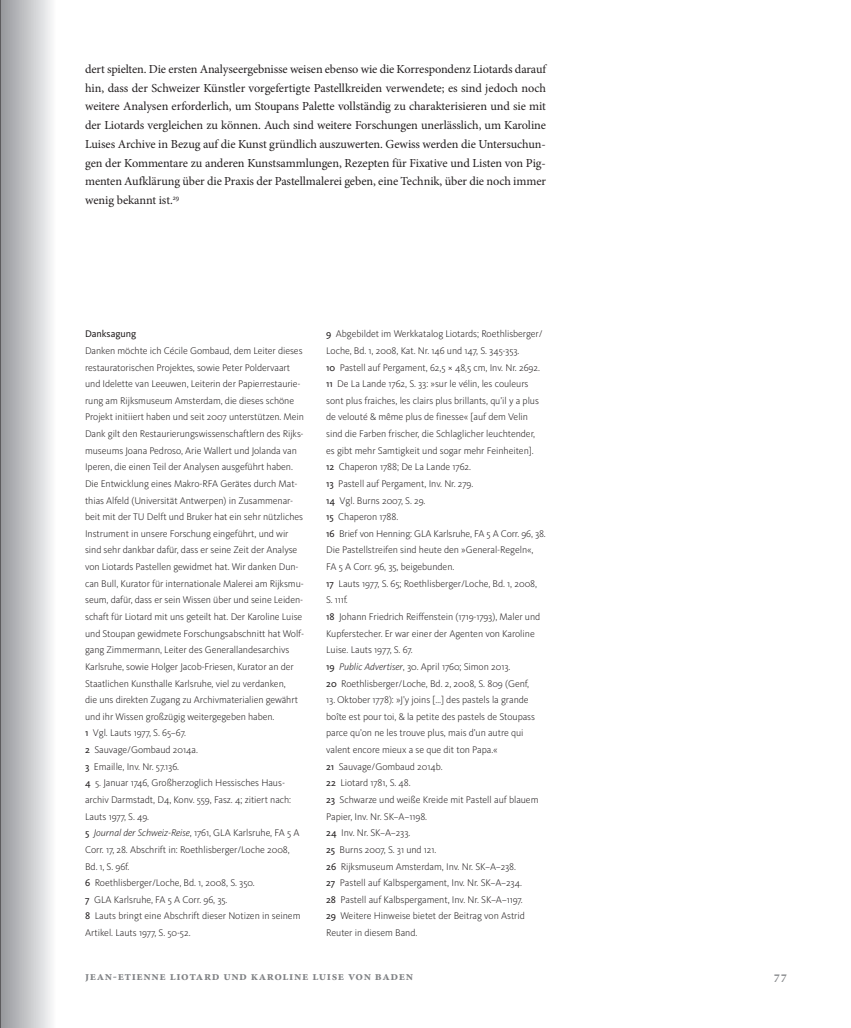
<style>
.page{position:relative;width:851px;height:1028px;background:#fff}
.page>*{position:absolute;margin:0;border:0;box-sizing:border-box;transform-origin:0 0}
.t1{font:12.25px/18.8px "Minion Pro";letter-spacing:-.005em;color:#231f20;text-align:justify}
.t2{font:700 12.25px "Minion Pro";letter-spacing:.05em;color:#808285}
.t3{font:300 10px/16.6px "Kievit Pro";letter-spacing:-.005em;color:#231f20}
.t4{font:italic 300 10px "Kievit Offc";letter-spacing:-.005em;color:#231f20}
.t5{font:10px "Kievit Offc";letter-spacing:-.005em;color:#231f20}
.s1{font-family:"Kievit Sc Offc";font-weight:400}
.s2{font-family:"Kievit Sc Offc";font-weight:400;font-style:normal}
.s3{font-family:"Kievit Pro";font-style:normal}
.s4{font-family:"Kievit Offc";font-style:italic}
</style>
<div class="page">
<hr style="left:0;top:0;width:1px;height:1028px;background:#231f20">
<p class="t1" style="left:85px;top:61px;width:462px">dert spielten. Die ersten Analyseergebnisse weisen ebenso wie die Korrespondenz Liotards darauf hin, dass der Schweizer Künstler vorgefertigte Pastellkreiden verwendete; es sind jedoch noch weitere Analysen erforderlich, um Stoupans Palette vollständig zu charakterisieren und sie mit der Liotards vergleichen zu können. Auch sind weitere Forschungen unerlässlich, um Karoline Luises Archive in Bezug auf die Kunst gründlich auszuwerten. Gewiss werden die Untersuchun&shy;gen der Kommentare zu anderen Kunstsammlungen, Rezepten für Fixative und Listen von Pig&shy;menten Aufklärung über die Praxis der Pastellmalerei geben, eine Technik, über die noch immer wenig bekannt ist.<sup>29</sup></p>
<p class="t5" style="left:85px;top:328px;width:52px">Danksagung</p>
<p class="t3" style="left:85px;top:343px;width:220px">Danken möchte ich Cécile Gombaud, dem Leiter dieses restauratorischen Projektes, sowie Peter Poldervaart und Idelette van Leeuwen, Leiterin der Papierrestaurie&shy;rung am Rijksmuseum Amsterdam, die dieses schöne Projekt initiiert haben und seit 2007 unterstützen. Mein Dank gilt den Restaurierungswissenschaftlern des Rijks&shy;museums Joana Pedroso, Arie Wallert und Jolanda van Iperen, die einen Teil der Analysen ausgeführt haben.<br>Die Entwicklung eines Makro-RFA Gerätes durch Mat&shy;thias Alfeld (Universität Antwerpen) in Zusammenar&shy;beit mit der TU Delft und Bruker hat ein sehr nützliches Instrument in unsere Forschung eingeführt, und wir sind sehr dankbar dafür, dass er seine Zeit der Analyse von Liotards Pastellen gewidmet hat. Wir danken Dun&shy;can Bull, Kurator für internationale Malerei am Rijksmu&shy;seum, dafür, dass er sein Wissen über und seine Leiden&shy;schaft für Liotard mit uns geteilt hat. Der Karoline Luise und Stoupan gewidmete Forschungsabschnitt hat Wolf&shy;gang Zimmermann, Leiter des Generallandesarchivs Karlsruhe, sowie Holger Jacob-Friesen, Kurator an der Staatlichen Kunsthalle Karlsruhe, viel zu verdanken,<br>die uns direkten Zugang zu Archivmaterialien gewährt und ihr Wissen großzügig weitergegeben haben.<br><span class="s1">1</span> Vgl. Lauts 1977, S. 65–67.<br><span class="s1">2</span> Sauvage/Gombaud 2014a.<br><span class="s1">3</span> Emaille, Inv. Nr. 57.136.<br><span class="s1">4</span> 5. Januar 1746, Großherzoglich Hessisches Haus&shy;archiv Darmstadt, D4, Konv. 559, Fasz. 4; zitiert nach:<br>Lauts 1977, S. 49.</p>
<p class="t4" style="left:85px;top:827px;width:216px"><span class="s2">5</span> Journal der Schweiz-Reise<span class="s3">, 1761, GLA Karlsruhe, FA 5 A</span></p>
<p class="t3" style="left:85px;top:842px;width:217px">Corr. 17, 28. Abschrift in: Roethlisberger/Loche 2008, Bd. 1, S. 96f.<br><span class="s1">6</span> Roethlisberger/Loche, Bd. 1, 2008, S. 350.<br><span class="s1">7</span> GLA Karlsruhe, FA 5 A Corr. 96, 35.<br><span class="s1">8</span> Lauts bringt eine Abschrift dieser Notizen in seinem Artikel. Lauts 1977, S. 50-52.</p>
<p class="t3" style="left:326px;top:326px;width:221px"><span class="s1">9</span> Abgebildet im Werkkatalog Liotards; Roethlisberger/ Loche, Bd. 1, 2008, Kat. Nr. 146 und 147, S. 345-353.<br><span class="s1">10</span> Pastell auf Pergament, 62,5 × 48,5 cm, Inv. Nr. 2692.<br><span class="s1">11</span> De La Lande 1762, S. 33: »sur le vélin, les couleurs sont plus fraiches, les clairs plus brillants, qu’il y a plus de velouté &amp; même plus de finesse« [auf dem Velin sind die Farben frischer, die Schlaglicher leuchtender, es gibt mehr Samtigkeit und sogar mehr Feinheiten].<br><span class="s1">12</span> Chaperon 1788; De La Lande 1762.<br><span class="s1">13</span> Pastell auf Pergament, Inv. Nr. 279.<br><span class="s1">14</span> Vgl. Burns 2007, S. 29.<br><span class="s1">15</span> Chaperon 1788.<br><span class="s1">16</span> Brief von Henning: GLA Karlsruhe, FA 5 A Corr. 96, 38.<br>Die Pastellstreifen sind heute den »General-Regeln«, FA 5 A Corr. 96, 35, beigebunden.<br><span class="s1">17</span> Lauts 1977, S. 65; Roethlisberger/Loche, Bd. 1, 2008, S. 111f.<br><span class="s1">18</span> Johann Friedrich Reiffenstein (1719-1793), Maler und Kupferstecher. Er war einer der Agenten von Karoline Luise. Lauts 1977, S. 67.<br><span class="s1">19</span> <span class="s4">Public Advertiser</span>, 30. April 1760; Simon 2013.<br><span class="s1">20</span> Roethlisberger/Loche, Bd. 2, 2008, S. 809 (Genf,</p>
<p class="t3" style="left:326px;top:692px;width:214px">13. Oktober 1778): »J’y joins […] des pastels la grande boîte est pour toi, &amp; la petite des pastels de Stoupass parce qu’on ne les trouve plus, mais d’un autre qui valent encore mieux a se que dit ton Papa.«<br><span class="s1">21</span> Sauvage/Gombaud 2014b.<br><span class="s1">22</span> Liotard 1781, S. 48.<br><span class="s1">23</span> Schwarze und weiße Kreide mit Pastell auf blauem Papier, Inv. Nr. SK–A–1198.<br><span class="s1">24</span> Inv. Nr. SK–A–233.<br><span class="s1">25</span> Burns 2007, S. 31 und 121.<br><span class="s1">26</span> Rijksmuseum Amsterdam, Inv. Nr. SK–A–238.<br><span class="s1">27</span> Pastell auf Kalbspergament, Inv. Nr. SK–A–234.<br><span class="s1">28</span> Pastell auf Kalbspergament, Inv. Nr. SK–A–1197.<br><span class="s1">29</span> Weitere Hinweise bietet der Beitrag von Astrid Reuter in diesem Band.</p>
<p class="t2" style="left:85px;top:971px;width:329px">Jean-Etienne Liotard und Karoline Luise von Baden</p>
<p class="t2" style="left:773px;top:971px;width:15px">77</p>
</div>
